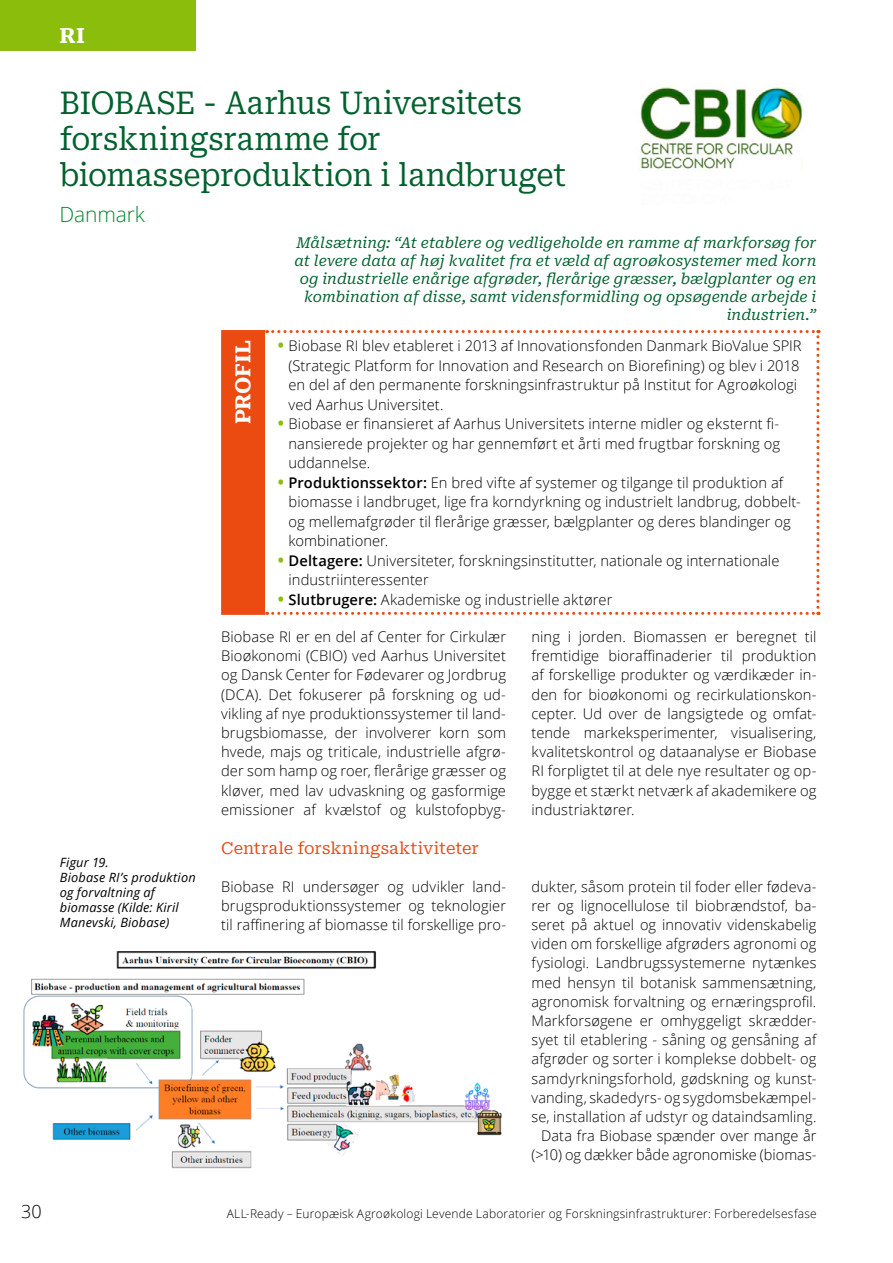
<style>
.page{position:relative;width:893px;height:1263px;background:#fff}
.page>*{position:absolute;margin:0;border:0;box-sizing:border-box;transform-origin:0 0}
.t1{font:31.5px/36px "Roboto Serif";letter-spacing:-.01em;color:#00612d;scale:.95 1}
.t2{font:700 21px "Roboto Serif";letter-spacing:-.005em;color:#fff}
.t3{font:300 21px "Open Sans";letter-spacing:-.005em;color:#008930}
.t4{font:300 18px "Open Sans";color:#000}
.t5{font:16.5px "Roboto Serif";color:#eb4a11}
.t6{font:italic 15px/18px "Roboto Serif";letter-spacing:-.005em;color:#00612d;text-align:right}
.t7{font:300 14.7px/19.2px "Open Sans";letter-spacing:.005em;color:#000;text-align:justify}
.t8{font:italic 12.75px/15px "Open Sans";letter-spacing:.015em;color:#000}
.t9{font:300 12px "Open Sans";letter-spacing:.015em;color:#000}
.s1{font-weight:700;font-size:16.5px;color:#8bbd0d}
.s2{font-weight:600}
</style>
<div class="page">
<div style="left:0;top:0;width:196px;height:51px;background:#8bbd0d"></div>
<img style="left:640px;top:87px;width:163px;height:84px">
<img style="left:23px;top:951px;width:479px;height:218px">
<div style="left:223px;top:332px;width:42px;height:281px;background:#eb4a11"></div>
<svg style="left:267px;top:330px;width:552px;height:285px"></svg>
<hr style="left:221px;top:330px;width:44px;height:3px;background:#eb4a11">
<hr style="left:221px;top:333px;width:3px;height:279px;background:#eb4a11">
<hr style="left:221px;top:612px;width:44px;height:3px;background:#eb4a11">
<h2 class="t2" style="left:60px;top:18px;width:27px">RI</h2>
<h1 class="t1" style="left:60px;top:83px;width:535px">BIOBASE - Aarhus Universitets forskningsramme for biomasseproduktion i landbruget</h1>
<h2 class="t3" style="left:60px;top:200px;width:87px">Danmark</h2>
<p class="t6" style="left:294px;top:233px;width:524px">Målsætning: “At etablere og vedligeholde en ramme af markforsøg for at levere data af høj kvalitet fra et væld af agroøkosystemer med korn og industrielle enårige afgrøder, flerårige græsser, bælgplanter og en kombination af disse, samt vidensformidling og opsøgende arbejde i industrien.”</p>
<h2 class="t2" style="left:226px;top:424px;width:86px;rotate:-90deg">PROFIL</h2>
<p class="t7" style="left:289px;top:336px;width:515px;text-align:left;text-indent:-11px"><span class="s1">•</span> Biobase RI blev etableret i 2013 af Innovationsfonden Danmark BioValue SPIR (Strategic Platform for Innovation and Research on Biorefining) og blev i 2018 en del af den permanente forskningsinfrastruktur på Institut for Agroøkologi ved Aarhus Universitet.</p>
<p class="t7" style="left:289px;top:414px;width:493px;text-indent:-11px"><span class="s1">•</span> Biobase er finansieret af Aarhus Universitets interne midler og eksternt fi&shy;nansierede projekter og har gennemført et årti med frugtbar forskning og uddannelse.</p>
<p class="t7" style="left:289px;top:472px;width:514px;text-align:left;text-indent:-11px"><span class="s1">•</span> <span class="s2">Produktionssektor:</span> En bred vifte af systemer og tilgange til produktion af biomasse i landbruget, lige fra korndyrkning og industrielt landbrug, dobbelt&shy;og mellemafgrøder til flerårige græsser, bælgplanter og deres blandinger og kombinationer.</p>
<p class="t7" style="left:289px;top:550px;width:492px;text-indent:-11px"><span class="s1">•</span> <span class="s2">Deltagere:</span> Universiteter, forskningsinstitutter, nationale og internationale industriinteressenter</p>
<p class="t7" style="left:278px;top:589px;width:336px"><span class="s1">•</span> <span class="s2">Slutbrugere:</span> Akademiske og industrielle aktører</p>
<p class="t7" style="left:221px;top:627px;width:286px">Biobase RI er en del af Center for Cirkulær Bioøkonomi (CBIO) ved Aarhus Universitet og Dansk Center for Fødevarer og Jordbrug (DCA). Det fokuserer på forskning og ud&shy;vikling af nye produktionssystemer til land&shy;brugsbiomasse, der involverer korn som hvede, majs og triticale, industrielle afgrø&shy;der som hamp og roer, flerårige græsser og kløver, med lav udvaskning og gasformige emissioner af kvælstof og kulstofopbyg-</p>
<p class="t7" style="left:531px;top:627px;width:286px">ning i jorden. Biomassen er beregnet til fremtidige bioraffinaderier til produktion af forskellige produkter og værdikæder in&shy;den for bioøkonomi og recirkulationskon&shy;cepter. Ud over de langsigtede og omfat&shy;tende markeksperimenter, visualisering, kvalitetskontrol og dataanalyse er Biobase RI forpligtet til at dele nye resultater og op&shy;bygge et stærkt netværk af akademikere og industriaktører.</p>
<p class="t5" style="left:221px;top:835px;width:259px">Centrale forskningsaktiviteter</p>
<p class="t7" style="left:221px;top:876px;width:286px">Biobase RI undersøger og udvikler land&shy;brugsproduktionssystemer og teknologier til raffinering af biomasse til forskellige pro-</p>
<p class="t7" style="left:531px;top:876px;width:286px;text-align:right">dukter, såsom protein til foder eller fødeva&shy;rer og lignocellulose til biobrændstof, ba&shy;seret på aktuel og innovativ videnskabelig viden om forskellige afgrøders agronomi og fysiologi. Landbrugssystemerne nytænkes med hensyn til botanisk sammensætning, agronomisk forvaltning og ernæringsprofil.<br>Markforsøgene er omhyggeligt skrædder&shy;syet til etablering - såning og gensåning af afgrøder og sorter i komplekse dobbelt- og samdyrkningsforhold, gødskning og kunst&shy;vanding, skadedyrs- og sygdomsbekæmpel&shy;se, installation af udstyr og dataindsamling.<br>Data fra Biobase spænder over mange år (&gt;10) og dækker både agronomiske (biomas-</p>
<p class="t8" style="left:60px;top:855px;width:137px">Figur 19.<br>Biobase RI’s produktion og forvaltning af biomasse (Kilde: Kiril<br>Manevski, Biobase)</p>
<p class="t4" style="left:21px;top:1199px;width:22px">30</p>
<p class="t9" style="left:227px;top:1206px;width:592px">ALL-Ready – Europæisk Agroøkologi Levende Laboratorier og Forskningsinfrastrukturer: Forberedelsesfase</p>
</div>
